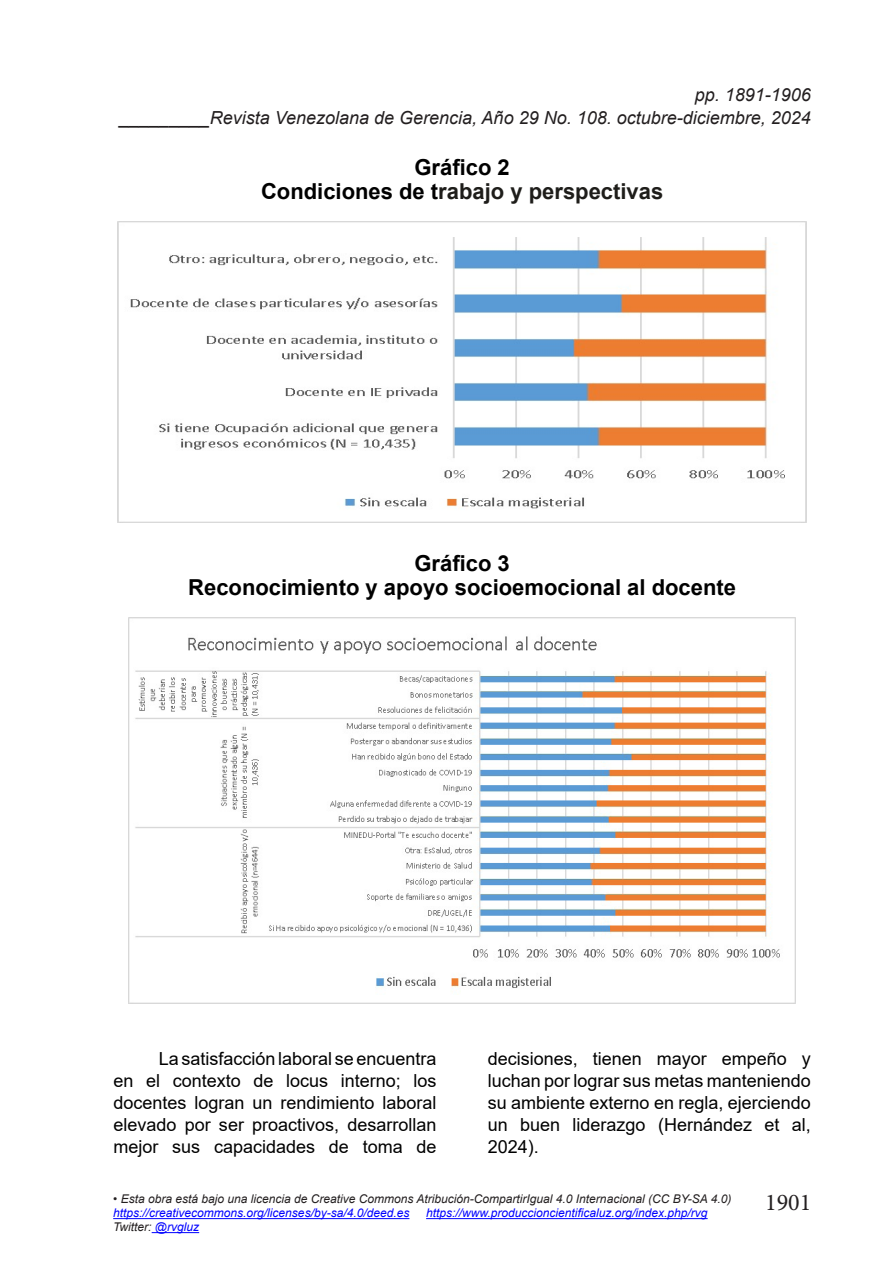
<style>
.page{position:relative;width:879px;height:1276px;background:#fff}
.page>*{position:absolute;margin:0;border:0;box-sizing:border-box;transform-origin:0 0}
.t1{font:24px "Minion Pro";color:#231f20}
.t2{font:700 22px/24.2px "Arial";color:#000;text-align:center}
.t3{font:18px/22px "Arial";color:#000;text-align:justify}
.t4{font:italic 18px "Arial";color:#231f20}
.t5{font:italic 12px "Arial";color:#231f20}
.t6{font:italic 12px "Arial";color:#00f}
.s1{color:#1e1d1a}
.s2{color:#00f}
</style>
<div class="page">
<hr style="left:113px;top:1218px;width:296px;height:1px;background:#00f">
<hr style="left:426px;top:1218px;width:281px;height:1px;background:#00f">
<hr style="left:152px;top:1232px;width:47px;height:1px;background:#00f">
<img style="left:118px;top:221px;width:689px;height:301px">
<img style="left:129px;top:617px;width:666px;height:386px">
<p class="t4" style="left:695px;top:83px;width:118px">pp. 1891-1906</p>
<p class="t4" style="left:120px;top:106px;width:693px">_________Revista Venezolana de Gerencia, Año 29 No. 108. octubre-diciembre, 2024</p>
<p class="t2" style="left:261px;top:155px;width:404px">Gráfico 2<br>Condiciones de t<span class="s1">rabajo y perspectivas</span></p>
<p class="t2" style="left:188px;top:551px;width:549px">Gráfico 3<br>Reconocimiento y apoyo socioemocional al docente</p>
<p class="t3" style="left:113px;top:1047px;width:325px;text-indent:45px">La satisfacción laboral se encuentra en el contexto de locus interno; los docentes logran un rendimiento laboral elevado por ser proactivos, desarrollan mejor sus capacidades de toma de</p>
<p class="t3" style="left:488px;top:1047px;width:325px">decisiones, tienen mayor empeño y luchan por lograr sus metas manteniendo su ambiente externo en regla, ejerciendo un buen liderazgo (Hernández et al, 2024).</p>
<p class="t5" style="left:113px;top:1191px;width:620px">• Esta obra está bajo una licencia de Creative Commons Atribución-CompartirIgual 4.0 Internacional (CC BY-SA 4.0)</p>
<p class="t6" style="left:113px;top:1205px;width:298px">https://creativecommons.org/licenses/by-sa/4.0/deed.es</p>
<p class="t6" style="left:426px;top:1205px;width:283px">https://www.produccioncientificaluz.org/index.php/rvg</p>
<p class="t5" style="left:113px;top:1219px;width:87px">Twitter: <span class="s2">@rvgluz</span></p>
<h1 class="t1" style="left:765px;top:1186px;width:48px">1901</h1>
</div>
